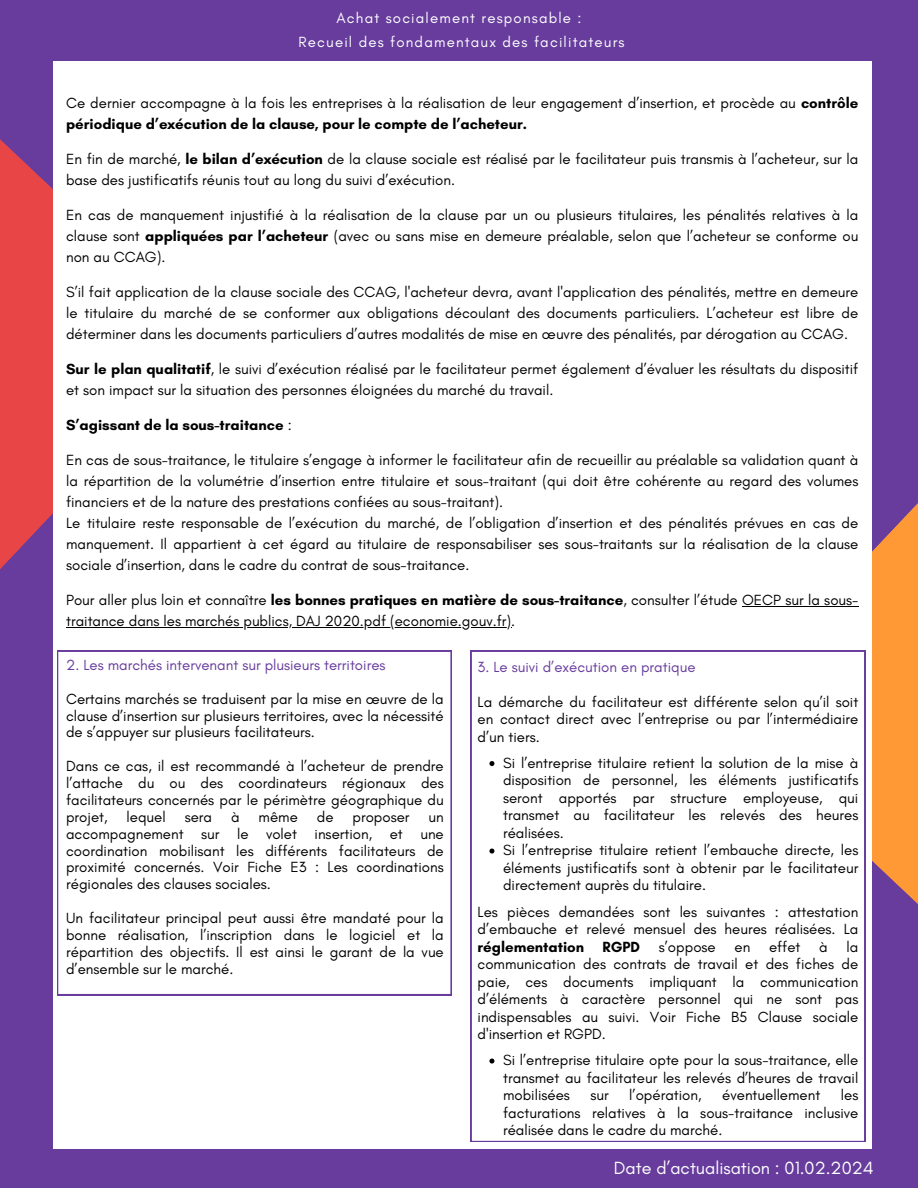
<style>
.page{position:relative;width:918px;height:1188px;background:#673c9d}
.page>*{position:absolute;margin:0;border:0;box-sizing:border-box;transform-origin:0 0}
.t1{font:18px "Glacial Indifference";color:#fff}
.t2{font:15px/17.5px "Glacial Indifference";color:#000;text-align:justify}
.t3{font:15px "Glacial Indifference";color:#673c9d}
.t4{font:15px/23.7px "Glacial Indifference";letter-spacing:.08em;color:#fff;text-align:center}
.t5{font:700 15px "Glacial Indifference";color:#000}
.s1{font-weight:700}
.s2{font-weight:400}
</style>
<div class="page">
<svg style="left:872px;top:503px;width:46px;height:401px;background:#ed8e41"></svg>
<svg style="left:0;top:139px;width:53px;height:430px;background:#d84450"></svg>
<div style="left:53px;top:61px;width:819px;height:1088px;background:#fff"></div>
<hr style="left:742px;top:606px;width:116px;height:1px;background:#000">
<hr style="left:66px;top:627px;width:445px;height:1px;background:#000">
<svg style="left:57px;top:651px;width:395px;height:344px"></svg>
<svg style="left:471px;top:651px;width:394px;height:491px"></svg>
<h1 class="t4" style="left:299px;top:6px;width:328px">Achat socialement responsable :<br>Recueil des fondamentaux des facilitateurs</h1>
<p class="t2" style="left:66px;top:93px;width:794px;line-height:21px">Ce dernier accompagne à la fois les entreprises à la réalisation de leur engagement d’insertion, et procède au <span class="s1">contrôle périodique d’exécution de la clause, pour le compte de l’acheteur.</span></p>
<p class="t2" style="left:66px;top:149px;width:794px;line-height:21px">En fin de marché, <span class="s1">le bilan d’exécution</span> de la clause sociale est réalisé par le facilitateur puis transmis à l’acheteur, sur la base des justificatifs réunis tout au long du suivi d’exécution.</p>
<p class="t2" style="left:66px;top:205px;width:794px;line-height:21px">En cas de manquement injustifié à la réalisation de la clause par un ou plusieurs titulaires, les pénalités relatives à la clause sont <span class="s1">appliquées par l’acheteur</span> (avec ou sans mise en demeure préalable, selon que l’acheteur se conforme ou non au CCAG).</p>
<p class="t2" style="left:66px;top:282px;width:794px;line-height:21px">S’il fait application de la clause sociale des CCAG, l'acheteur devra, avant l'application des pénalités, mettre en demeure le titulaire du marché de se conformer aux obligations découlant des documents particuliers. L’acheteur est libre de déterminer dans les documents particuliers d’autres modalités de mise en œuvre des pénalités, par dérogation au CCAG.</p>
<p class="t2" style="left:66px;top:359px;width:794px;line-height:21px"><span class="s1">Sur le plan qualitatif</span>, le suivi d’exécution réalisé par le facilitateur permet également d’évaluer les résultats du dispositif et son impact sur la situation des personnes éloignées du marché du travail.</p>
<p class="t5" style="left:66px;top:416px;width:227px">S’agissant de la sous-traitance <span class="s2">:</span></p>
<p class="t2" style="left:66px;top:450px;width:794px;line-height:21px">En cas de sous-traitance, le titulaire s’engage à informer le facilitateur afin de recueillir au préalable sa validation quant à la répartition de la volumétrie d’insertion entre titulaire et sous-traitant (qui doit être cohérente au regard des volumes financiers et de la nature des prestations confiées au sous-traitant).</p>
<p class="t2" style="left:66px;top:513px;width:794px;line-height:21px">Le titulaire reste responsable de l’exécution du marché, de l’obligation d’insertion et des pénalités prévues en cas de manquement. Il appartient à cet égard au titulaire de responsabiliser ses sous-traitants sur la réalisation de la clause sociale d’insertion, dans le cadre du contrat de sous-traitance.</p>
<p class="t2" style="left:66px;top:591px;width:794px">Pour aller plus loin et connaître <span class="s1">les bonnes pratiques en matière de sous-traitance</span>, consulter l’étude OECP sur la sous-</p>
<p class="t2" style="left:66px;top:612px;width:451px">traitance dans les marchés publics, DAJ 2020.pdf (economie.gouv.fr).</p>
<p class="t3" style="left:66px;top:656px;width:321px">2. Les marchés intervenant sur plusieurs territoires</p>
<p class="t2" style="left:66px;top:690px;width:379px;line-height:16.8px">Certains marchés se traduisent par la mise en œuvre de la clause d’insertion sur plusieurs territoires, avec la nécessité de s’appuyer sur plusieurs facilitateurs.</p>
<p class="t2" style="left:66px;top:758px;width:379px;line-height:16.8px">Dans ce cas, il est recommandé à l’acheteur de prendre l’attache du ou des coordinateurs régionaux des facilitateurs concernés par le périmètre géographique du projet,</p>
<p class="t3" style="left:478px;top:657px;width:220px">3. Le suivi d’exécution en pratique</p>
<p class="t2" style="left:478px;top:693px;width:382px">La démarche du facilitateur est différente selon qu’il soit en contact direct avec l’entreprise ou par l’intermédiaire d’un tiers.</p>
<p class="t2" style="left:503px;top:754px;width:357px">Si l’entreprise titulaire retient la solution de la mise à disposition de personnel, les éléments justificatifs seront apportés par structure employeuse, qui transmet au facilitateur les relevés des heures réalisées.</p>
<p class="t2" style="left:503px;top:841px;width:357px">Si l’entreprise titulaire retient l’embauche directe, les éléments justificatifs sont à obtenir par le facilitateur directement auprès du titulaire.</p>
<p class="t2" style="left:478px;top:903px;width:382px">Les pièces demandées sont les suivantes : attestation d’embauche et relevé mensuel des heures réalisées. La <span class="s1">réglementation RGPD</span> s’oppose en effet à la communication des contrats de travail et des fiches de paie, ces documents impliquant la communication d’éléments à caractère personnel qui ne sont pas indispensables au suivi. Voir Fiche B5 Clause sociale d'insertion et RGPD.</p>
<p class="t2" style="left:503px;top:1051px;width:357px">Si l’entreprise titulaire opte pour la sous-traitance, elle transmet au facilitateur les relevés d’heures de travail mobilisées</p>
<p class="t2" style="left:127px;top:808px;width:41px">lequel</p>
<p class="t2" style="left:185px;top:808px;width:29px">sera</p>
<p class="t2" style="left:231px;top:808px;width:10px">à</p>
<p class="t2" style="left:259px;top:808px;width:41px">même</p>
<p class="t2" style="left:317px;top:808px;width:18px">de</p>
<p class="t2" style="left:352px;top:808px;width:59px">proposer</p>
<p class="t2" style="left:66px;top:808px;width:379px;line-height:16.8px;text-indent:362px">un accompagnement sur le volet insertion, et une coordination mobilisant les différents facilitateurs de proximité concernés. Voir Fiche E3 : Les coordinations régionales des clauses sociales.</p>
<p class="t2" style="left:66px;top:909px;width:379px;line-height:16.8px">Un facilitateur principal peut aussi être mandaté pour la bonne réalisation, l’inscription dans le logiciel et la répartition des objectifs. Il est ainsi le garant de la vue d’ensemble sur le marché.</p>
<p class="t2" style="left:503px;top:1086px;width:357px;text-indent:338px">les facturations relatives à la sous-traitance inclusive réalisée dans le cadre du marché.</p>
<p class="t1" style="left:614px;top:1156px;width:261px">Date d’actualisation : 01.02.2024</p>
<p class="t2" style="left:590px;top:1086px;width:20px">sur</p>
<p class="t2" style="left:629px;top:1086px;width:74px">l’opération,</p>
<p class="t2" style="left:722px;top:1086px;width:100px">éventuellement</p>
</div>
